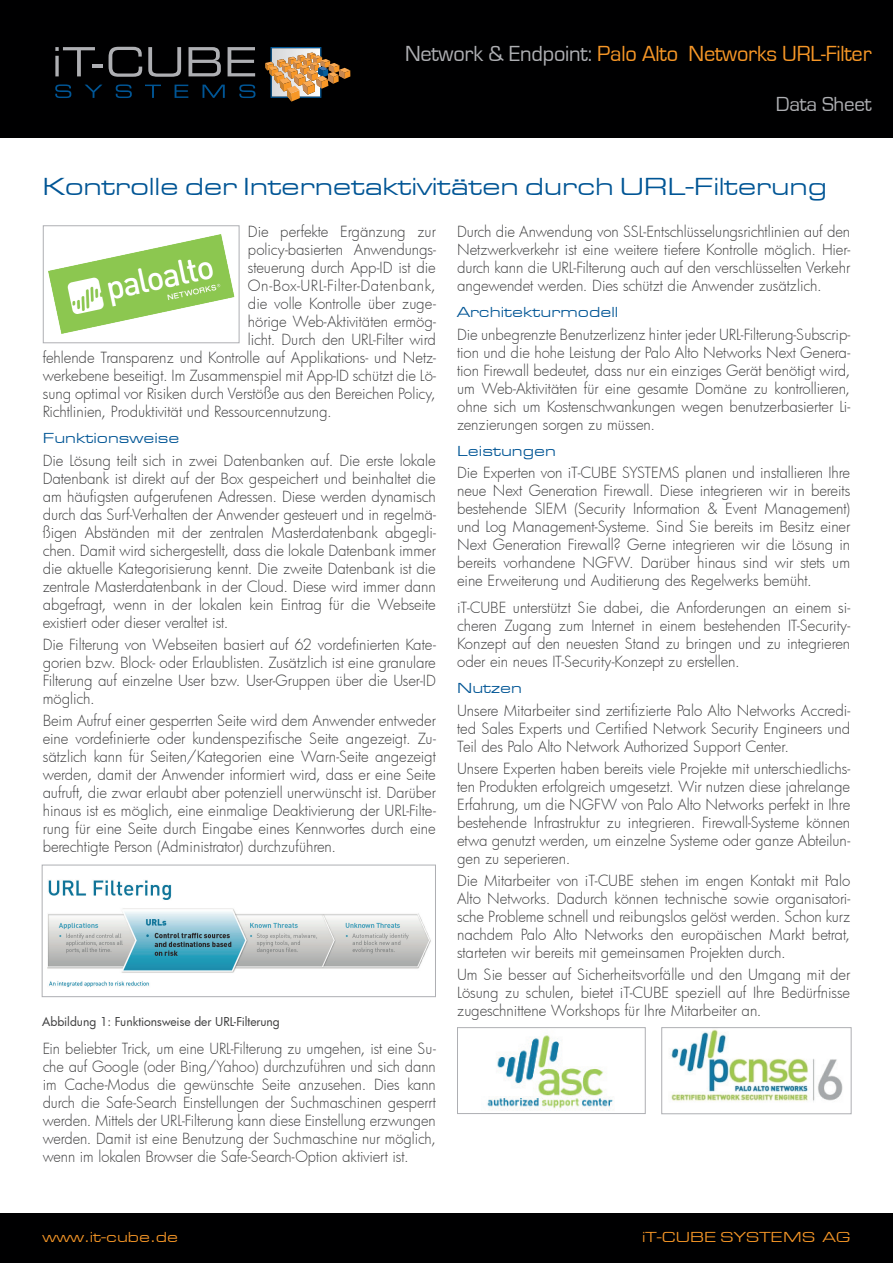
<style>
.page{position:relative;width:893px;height:1263px;background:#fff}
.page>*{position:absolute;margin:0;border:0;box-sizing:border-box;transform-origin:0 0}
.t1{font:25.5px "Eurostile Extended";letter-spacing:-.01em;color:#005595}
.t2{font:22.5px "Eurostile";letter-spacing:-.01em;color:#f79727}
.t3{font:21px "Eurostile";letter-spacing:-.01em;color:#aeafb3}
.t4{font:300 15px/18px "Futura";letter-spacing:-.005em;color:#3e3e3f;text-align:justify}
.t5{font:15px "Eurostile Extended";color:#005595}
.t6{font:15px "Eurostile Extended";color:#f79727}
.t7{font:300 15px "Futura";letter-spacing:.035em;color:#3e3e3f}
.t8{font:12px "Futura";color:#3e3e3f}
.s1{color:#aeafb3}
</style>
<div class="page">
<div style="left:0;top:1213px;width:893px;height:50px;background:#000001"></div>
<div style="left:0;top:0;width:893px;height:138px;background:#000001"></div>
<svg style="left:265px;top:47px;width:85px;height:55px"></svg>
<svg style="left:55px;top:84px;width:16px;height:14px"></svg>
<svg style="left:85px;top:85px;width:17px;height:13px"></svg>
<svg style="left:116px;top:84px;width:16px;height:14px"></svg>
<svg style="left:145px;top:85px;width:16px;height:13px"></svg>
<svg style="left:175px;top:85px;width:13px;height:13px"></svg>
<svg style="left:203px;top:85px;width:22px;height:13px"></svg>
<svg style="left:239px;top:84px;width:16px;height:14px"></svg>
<svg style="left:55px;top:47px;width:47px;height:29px"></svg>
<svg style="left:109px;top:47px;width:33px;height:30px"></svg>
<svg style="left:148px;top:47px;width:33px;height:30px"></svg>
<svg style="left:189px;top:47px;width:32px;height:29px"></svg>
<svg style="left:228px;top:47px;width:27px;height:29px"></svg>
<img style="left:49px;top:234px;width:185px;height:99px">
<div style="left:43px;top:225px;width:196px;height:118px;border:1px solid #aeafb3"></div>
<img style="left:47px;top:880px;width:384px;height:107px">
<div style="left:42px;top:865px;width:394px;height:132px;border:1px solid #aeafb3"></div>
<img style="left:487px;top:1035px;width:127px;height:76px">
<div style="left:457px;top:1027px;width:189px;height:87px;border:1px solid #aeafb3"></div>
<img style="left:670px;top:1029px;width:173px;height:73px">
<div style="left:661px;top:1027px;width:190px;height:87px;border:1px solid #aeafb3"></div>
<h2 class="t2" style="left:405px;top:41px;width:468px"><span class="s1">Network &amp; Endpoint:</span> Palo Alto Networks URL-Filter</h2>
<h3 class="t3" style="left:776px;top:93px;width:97px">Data Sheet</h3>
<h1 class="t1" style="left:43px;top:173px;width:786px">Kontrolle der Internetaktivitäten durch URL-Filterung</h1>
<p class="t4" style="left:248px;top:222px;width:189px">Die perfekte Ergänzung zur</p>
<p class="t4" style="left:248px;top:240px;width:189px">policy-basierten Anwendungs-</p>
<p class="t4" style="left:248px;top:258px;width:189px">steuerung durch App-ID ist die</p>
<p class="t7" style="left:248px;top:275px;width:189px">On-Box-URL-Filter-Datenbank,</p>
<p class="t4" style="left:248px;top:294px;width:189px">die volle Kontrolle über zuge-</p>
<p class="t4" style="left:248px;top:312px;width:189px">hörige Web-Aktivitäten ermög-</p>
<p class="t4" style="left:248px;top:330px;width:189px">licht. Durch den URL-Filter wird</p>
<p class="t4" style="left:43px;top:348px;width:395px">fehlende Transparenz und Kontrolle auf Applikations- und Netz-</p>
<p class="t4" style="left:43px;top:366px;width:395px">werkebene beseitigt. Im Zusammenspiel mit App-ID schützt die Lö-</p>
<p class="t4" style="left:43px;top:384px;width:395px">sung optimal vor Risiken durch Verstöße aus den Bereichen Policy,</p>
<p class="t4" style="left:43px;top:402px;width:291px">Richtlinien, Produktivität und Ressourcennutzung.</p>
<p class="t5" style="left:43px;top:430px;width:138px">Funktionsweise</p>
<p class="t4" style="left:43px;top:451px;width:395px">Die Lösung teilt sich in zwei Datenbanken auf. Die erste lokale Datenbank ist direkt auf der Box gespeichert und beinhaltet die am häufigsten aufgerufenen Adressen. Diese werden dynamisch durch das Surf-Verhalten der Anwender gesteuert und in regelmä&shy;ßigen Abständen mit der zentralen Masterdatenbank abgegli&shy;chen. Damit wird sichergestellt, dass die lokale Datenbank immer die aktuelle Kategorisierung kennt. Die zweite Datenbank ist die zentrale Masterdatenbank in der Cloud. Diese wird immer dann abgefragt, wenn in der lokalen kein Eintrag für die Webseite existiert oder dieser veraltet ist.</p>
<p class="t4" style="left:43px;top:635px;width:395px">Die Filterung von Webseiten basiert auf 62 vordefinierten Kate&shy;gorien bzw. Block- oder Erlaublisten. Zusätzlich ist eine granulare Filterung auf einzelne User bzw. User-Gruppen über die User-ID möglich.</p>
<p class="t4" style="left:43px;top:711px;width:395px">Beim Aufruf einer gesperrten Seite wird dem Anwender entweder eine vordefinierte oder kundenspezifische Seite angezeigt. Zu&shy;sätzlich kann für Seiten/Kategorien eine Warn-Seite angezeigt werden, damit der Anwender informiert wird, dass er eine Seite aufruft, die zwar erlaubt aber potenziell unerwünscht ist. Darüber hinaus ist es möglich, eine einmalige Deaktivierung der URL-Filte&shy;rung für eine Seite durch Eingabe eines Kennwortes durch eine berechtigte Person (Administrator) durchzuführen.</p>
<p class="t4" style="left:457px;top:222px;width:395px">Durch die Anwendung von SSL-Entschlüsselungsrichtlinien auf den Netzwerkverkehr ist eine weitere tiefere Kontrolle möglich. Hier&shy;durch kann die URL-Filterung auch auf den verschlüsselten Verkehr angewendet werden. Dies schützt die Anwender zusätzlich.</p>
<p class="t5" style="left:457px;top:304px;width:163px">Architekturmodell</p>
<p class="t4" style="left:457px;top:325px;width:395px">Die unbegrenzte Benutzerlizenz hinter jeder URL-Filterung-Subscrip&shy;tion und die hohe Leistung der Palo Alto Networks Next Genera&shy;tion Firewall bedeutet, dass nur ein einziges Gerät benötigt wird, um Web-Aktivitäten für eine gesamte Domäne zu kontrollieren, ohne sich um Kostenschwankungen wegen benutzerbasierter Li&shy;zenzierungen sorgen zu müssen.</p>
<p class="t5" style="left:457px;top:443px;width:100px">Leistungen</p>
<p class="t4" style="left:457px;top:463px;width:395px">Die Experten von iT-CUBE SYSTEMS planen und installieren Ihre neue Next Generation Firewall. Diese integrieren wir in bereits bestehende SIEM (Security Information &amp; Event Management) und Log Management-Systeme. Sind Sie bereits im Besitz einer Next Generation Firewall? Gerne integrieren wir die Lösung in bereits vorhandene NGFW. Darüber hinaus sind wir stets um eine Erweiterung und Auditierung des Regelwerks bemüht.</p>
<p class="t4" style="left:457px;top:598px;width:395px">iT-CUBE unterstützt Sie dabei, die Anforderungen an einem si&shy;cheren Zugang zum Internet in einem bestehenden IT-Security-Konzept auf den neuesten Stand zu bringen und zu integrieren oder ein neues IT-Security-Konzept zu erstellen.</p>
<p class="t5" style="left:457px;top:680px;width:66px">Nutzen</p>
<p class="t4" style="left:457px;top:701px;width:395px">Unsere Mitarbeiter sind zertifizierte Palo Alto Networks Accredi&shy;ted Sales Experts und Certified Network Security Engineers und Teil des Palo Alto Network Authorized Support Center.</p>
<p class="t4" style="left:457px;top:759px;width:395px">Unsere Experten haben bereits viele Projekte mit unterschiedlichs&shy;ten Produkten erfolgreich umgesetzt. Wir nutzen diese jahrelange Erfahrung, um die NGFW von Palo Alto Networks perfekt in Ihre bestehende Infrastruktur zu integrieren. Firewall-Systeme können etwa genutzt werden, um einzelne Systeme oder ganze Abteilun&shy;gen zu seperieren.</p>
<p class="t4" style="left:457px;top:871px;width:395px">Die Mitarbeiter von iT-CUBE stehen im engen Kontakt mit Palo Alto Networks. Dadurch können technische sowie organisatori&shy;sche Probleme schnell und reibungslos gelöst werden. Schon kurz nachdem Palo Alto Networks den europäischen Markt betrat, starteten wir bereits mit gemeinsamen Projekten durch.</p>
<p class="t4" style="left:457px;top:965px;width:395px">Um Sie besser auf Sicherheitsvorfälle und den Umgang mit der Lösung zu schulen, bietet iT-CUBE speziell auf Ihre Bedürfnisse zugeschnittene Workshops für Ihre Mitarbeiter an.</p>
<p class="t8" style="left:42px;top:1013px;width:239px">Abbildung 1: Funktionsweise der URL-Filterung</p>
<p class="t4" style="left:43px;top:1039px;width:395px">Ein beliebter Trick, um eine URL-Filterung zu umgehen, ist eine Su&shy;che auf Google (oder Bing/Yahoo) durchzuführen und sich dann im Cache-Modus die gewünschte Seite anzusehen. Dies kann durch die Safe-Search Einstellungen der Suchmaschinen gesperrt werden. Mittels der URL-Filterung kann diese Einstellung erzwungen werden. Damit ist eine Benutzung der Suchmaschine nur möglich, wenn im lokalen Browser die Safe-Search-Option aktiviert ist.</p>
<p class="t6" style="left:43px;top:1229px;width:137px">www.it-cube.de</p>
<p class="t6" style="left:642px;top:1229px;width:210px">iT-CUBE SYSTEMS AG</p>
</div>
